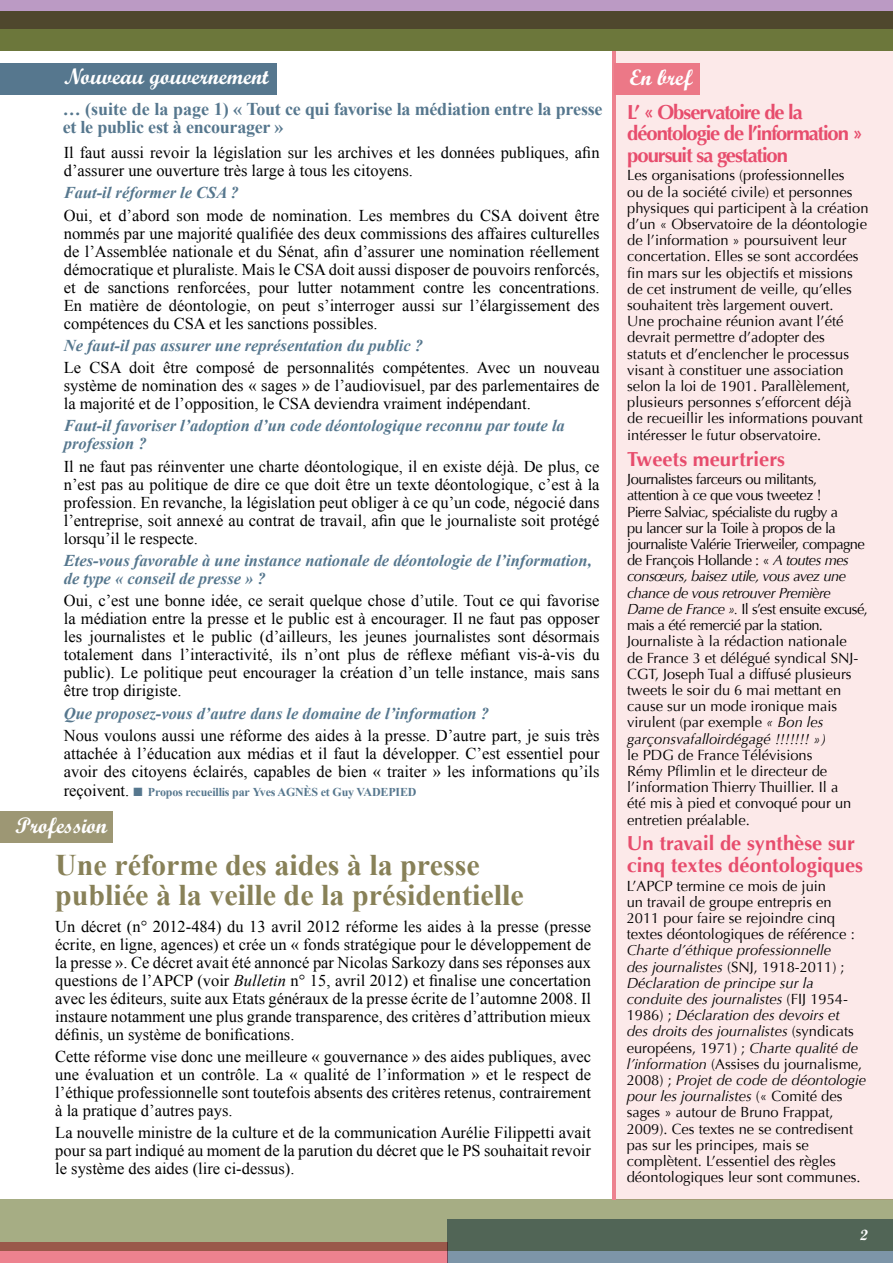
<style>
.page{position:relative;width:893px;height:1263px;background:#fff}
.page>*{position:absolute;margin:0;border:0;box-sizing:border-box;transform-origin:0 0}
.t1{font:700 30px/30px "Times New Roman";color:#888158}
.t2{font:700 22.5px "Script";color:#fff}
.t3{font:700 20.25px/21.8px "Optima";letter-spacing:-.055em;color:#e74d6d}
.t4{font:700 20.25px/21.8px "Optima";color:#e74d6d}
.t5{font:700 18px/18px "Times New Roman";letter-spacing:-.015em;color:#56778e}
.t6{font:16.5px/18px "Times New Roman";color:#000;text-align:justify}
.t7{font:italic 700 16.5px/18px "Times New Roman";color:#56778e}
.t8{font:700 15px "Script";color:#fff}
.t9{font:14.7px/16.2px "Optima";color:#000}
.t10{font:14.7px/16.2px "Optima";letter-spacing:-.03em;color:#000}
.t11{font:700 12px "Times New Roman";letter-spacing:-.015em;color:#56778e}
.s1{font-weight:400;font-size:16.5px;color:#000}
.s2{font-style:italic}
</style>
<div class="page">
<div style="left:617px;top:51px;width:276px;height:1148px;background:#fce9e9"></div>
<div style="left:0;top:0;width:893px;height:29px;background:#bb9ac4"></div>
<svg style="left:0;top:12px;width:893px;height:39px;background:#5f6234"></svg>
<div style="left:447px;top:1220px;width:446px;height:43px;background:#7d95a8"></div>
<div style="left:0;top:1242px;width:447px;height:21px;background:#ed828f"></div>
<svg style="left:0;top:1199px;width:893px;height:51px;background:#8b9071"></svg>
<hr style="left:612px;top:51px;width:4px;height:1148px;background:#ed828f">
<div style="left:0;top:63px;width:276px;height:32px;background:#56778e"></div>
<div style="left:0;top:811px;width:113px;height:32px;background:#9d9774"></div>
<div style="left:614px;top:63px;width:85px;height:32px;background:#ec7887"></div>
<h2 class="t2" style="left:64px;top:62px;width:207px">Nouveau gouvernement</h2>
<p class="t5" style="left:63px;top:100px;width:541px">… (suite de la page 1) « Tout ce qui favorise la médiation entre la presse et le public est à encourager »</p>
<p class="t6" style="left:64px;top:143px;width:537px">Il faut aussi revoir la législation sur les archives et les données publiques, afin d’assurer une ouverture très large à tous les citoyens.</p>
<p class="t7" style="left:64px;top:183px;width:177px">Faut-il réformer le CSA ?</p>
<p class="t6" style="left:64px;top:206px;width:537px">Oui, et d’abord son mode de nomination. Les membres du CSA doivent être nommés par une majorité qualifiée des deux commissions des affaires culturelles de l’Assemblée nationale et du Sénat, afin d’assurer une nomination réellement démocratique et pluraliste. Mais le CSA doit aussi disposer de pouvoirs renforcés, et de sanctions renforcées, pour lutter notamment contre les concentrations.<br>En matière de déontologie, on peut s’interroger aussi sur l’élargissement des compétences du CSA et les sanctions possibles.</p>
<p class="t7" style="left:64px;top:336px;width:361px">Ne faut-il pas assurer une représentation du public ?</p>
<p class="t6" style="left:64px;top:358px;width:537px">Le CSA doit être composé de personnalités compétentes. Avec un nouveau système de nomination des « sages » de l’audiovisuel, par des parlementaires de la majorité et de l’opposition, le CSA deviendra vraiment indépendant.</p>
<p class="t7" style="left:64px;top:416px;width:503px">Faut-il favoriser l’adoption d’un code déontologique reconnu par toute la profession ?</p>
<p class="t6" style="left:64px;top:457px;width:537px">Il ne faut pas réinventer une charte déontologique, il en existe déjà. De plus, ce n’est pas au politique de dire ce que doit être un texte déontologique, c’est à la profession. En revanche, la législation peut obliger à ce qu’un code, négocié dans l’entreprise, soit annexé au contrat de travail, afin que le journaliste soit protégé lorsqu’il le respecte.</p>
<p class="t7" style="left:64px;top:551px;width:530px">Etes-vous favorable à une instance nationale de déontologie de l’information, de type « conseil de presse » ?</p>
<p class="t6" style="left:64px;top:591px;width:537px">Oui, c’est une bonne idée, ce serait quelque chose d’utile. Tout ce qui favorise la médiation entre la presse et le public est à encourager. Il ne faut pas opposer les journalistes et le public (d’ailleurs, les jeunes journalistes sont désormais totalement dans l’interactivité, ils n’ont plus de réflexe méfiant vis-à-vis du public). Le politique peut encourager la création d’un telle instance, mais sans être trop dirigiste.</p>
<p class="t7" style="left:64px;top:704px;width:427px">Que proposez-vous d’autre dans le domaine de l’information ?</p>
<p class="t6" style="left:64px;top:726px;width:537px">Nous voulons aussi une réforme des aides à la presse. D’autre part, je suis très attachée à l’éducation aux médias et il faut la développer. C’est essentiel pour avoir des citoyens éclairés, capables de bien « traiter » les informations qu’ils</p>
<p class="t11" style="left:64px;top:783px;width:354px"><span class="s1">reçoivent.</span> ■ Propos recueillis par Yves AGNèS et Guy VADEPIED</p>
<h2 class="t2" style="left:16px;top:812px;width:93px">Profession</h2>
<h1 class="t1" style="left:55px;top:849px;width:470px">Une réforme des aides à la presse publiée à la veille de la présidentielle</h1>
<p class="t6" style="left:55px;top:917px;width:537px">Un décret (n° 2012-484) du 13 avril 2012 réforme les aides à la presse (presse écrite, en ligne, agences) et crée un « fonds stratégique pour le développement de la presse ». Ce décret avait été annoncé par Nicolas Sarkozy dans ses réponses aux questions de l’APCP (voir <span class="s2">Bulletin</span> n° 15, avril 2012) et finalise une concertation avec les éditeurs, suite aux Etats généraux de la presse écrite de l’automne 2008. Il instaure notamment une plus grande transparence, des critères d’attribution mieux définis, un système de bonifications.</p>
<p class="t6" style="left:55px;top:1047px;width:537px">Cette réforme vise donc une meilleure « gouvernance » des aides publiques, avec une évaluation et un contrôle. La « qualité de l’information » et le respect de l’éthique professionnelle sont toutefois absents des critères retenus, contrairement à la pratique d’autres pays.</p>
<p class="t6" style="left:55px;top:1123px;width:537px">La nouvelle ministre de la culture et de la communication Aurélie Filippetti avait pour sa part indiqué au moment de la parution du décret que le PS souhaitait revoir le système des aides (lire ci-dessus).</p>
<h2 class="t2" style="left:629px;top:64px;width:65px">En bref</h2>
<p class="t3" style="left:627px;top:101px;width:237px">L’ « Observatoire de la déontologie de l’information » poursuit sa gestation</p>
<p class="t9" style="left:627px;top:168px;width:243px">Les organisations (professionnelles<br>ou de la société civile) et personnes physiques qui participent à la création d’un « Observatoire de la déontologie de l’information » poursuivent leur concertation. Elles se sont accordées fin mars sur les objectifs et missions de cet instrument de veille, qu’elles souhaitent très largement ouvert.<br>Une prochaine réunion avant l’été devrait permettre d’adopter des<br>statuts et d’enclencher le processus visant à constituer une association selon la loi de 1901. Parallèlement, plusieurs personnes s’efforcent déjà de recueillir les informations pouvant intéresser le futur observatoire.</p>
<p class="t4" style="left:627px;top:448px;width:159px">Tweets meurtriers</p>
<p class="t10" style="left:627px;top:471px;width:242px">Journalistes farceurs ou militants, attention à ce que vous tweetez !<br>Pierre Salviac, spécialiste du rugby a<br>pu lancer sur la Toile à propos de la journaliste Valérie Trierweiler, compagne de François Hollande : « <span class="s2">A toutes mes consœurs, baisez utile, vous avez une chance de vous retrouver Première Dame de France ».</span> Il s’est ensuite excusé, mais a été remercié par la station.<br>Journaliste à la rédaction nationale<br>de France 3 et délégué syndical SNJ-CGT, Joseph Tual a diffusé plusieurs tweets le soir du 6 mai mettant en cause sur un mode ironique mais virulent (par exemple <span class="s2">« Bon les garçonsvafalloirdégagé !!!!!!! »)</span></p>
<p class="t9" style="left:627px;top:747px;width:226px">le PDG de France Télévisions<br>Rémy Pflimlin et le directeur de l’information Thierry Thuillier. Il a été mis à pied et convoqué pour un entretien préalable.</p>
<p class="t4" style="left:627px;top:833px;width:238px">Un travail de synthèse sur cinq textes déontologiques</p>
<p class="t9" style="left:627px;top:878px;width:229px">L’APCP termine ce mois de juin<br>un travail de groupe entrepris en 2011 pour faire se rejoindre cinq textes déontologiques de référence :</p>
<p class="t9" style="left:627px;top:942px;width:241px"><span class="s2">Charte d’éthique professionnelle<br>des journalistes</span> (SNJ, 1918-2011) ; <span class="s2">Déclaration de principe sur la conduite des journalistes</span> (FIJ 1954- 1986) ; <span class="s2">Déclaration des devoirs et<br>des droits des journalistes</span> (syndicats européens, 1971) ; <span class="s2">Charte qualité de l’information</span> (Assises du journalisme, 2008) ; <span class="s2">Projet de code de déontologie pour les journalistes</span> (« Comité des sages » autour de Bruno Frappat, 2009). Ces textes ne se contredisent pas sur les principes, mais se complètent. L’essentiel des règles déontologiques leur sont communes.</p>
<p class="t8" style="left:860px;top:1225px;width:9px">2</p>
</div>
